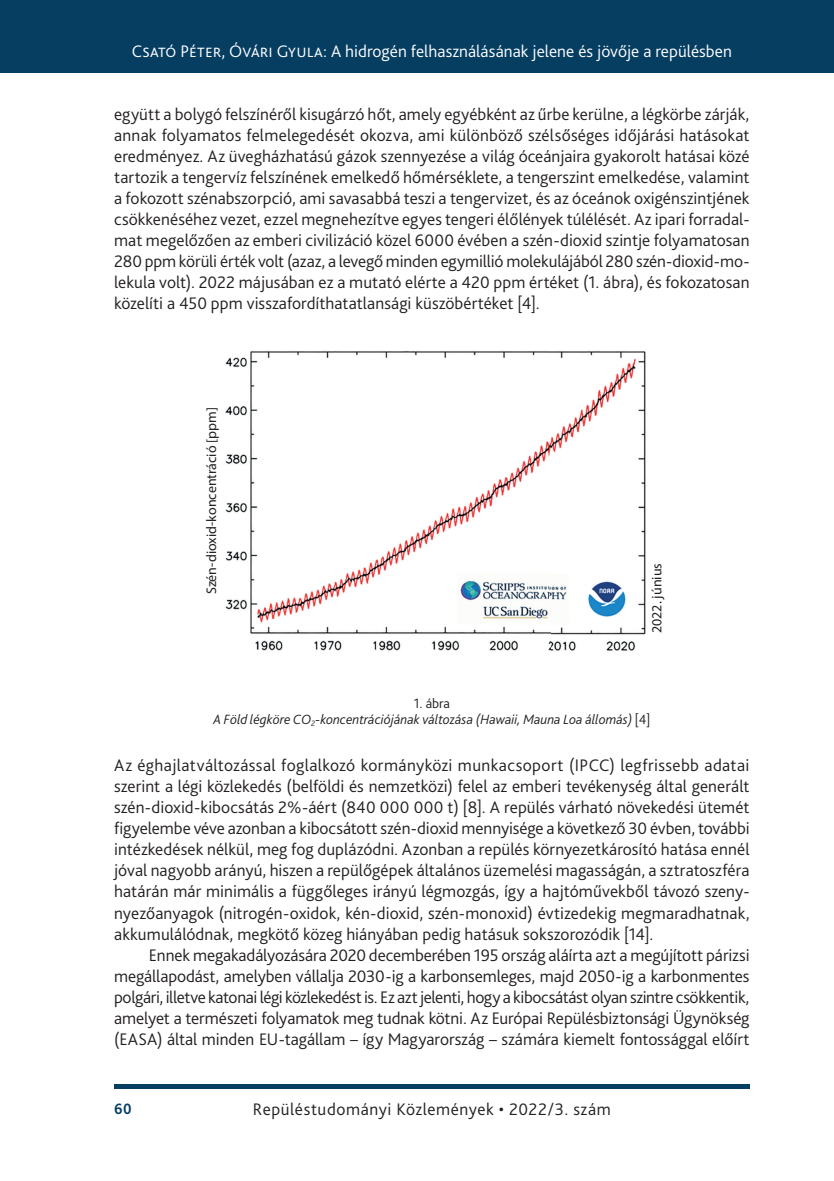
<style>
.page{position:relative;width:834px;height:1181px;background:#fff}
.page>*{position:absolute;margin:0;border:0;box-sizing:border-box;transform-origin:0 0}
._1__Body{font:300 17.5px/21px "Bliss Pro";color:#231f20;text-align:justify}
._2__Body_1st_paragra{font:300 17.5px/21px "Bliss Pro";letter-spacing:.005em;color:#231f20;text-align:justify}
.t1{font:300 17.5px "Bliss Pro";color:#fff}
._1__Body-2{font:300 17.5px "Bliss Pro";letter-spacing:.03em;color:#231f20}
.t2{font:700 15.75px "Bliss Pro";color:#063e62;scale:.95 1}
.Ábra__képalárás{font:italic 300 14px "Bliss Pro";color:#231f20}
.t3{font:14px "Myriad Pro";color:#231f20}
.Ábra_címe{font:300 14px "Bliss Pro";color:#231f20}
.s1{font-style:normal}
</style>
<div class="page">
<div style="left:0;top:0;width:833px;height:73px;background:#063e62"></div>
<hr style="left:833px;top:0;width:1px;height:73px;background:#063e62">
<div style="left:114px;top:1084px;width:635px;height:5px;background:#063e62"></div>
<img style="left:225px;top:351px;width:421px;height:300px">
<p class="t1" style="left:132px;top:41px;width:601px">Csató Péter, Óvári Gyula: A hidrogén felhasználásának jelene és jövője a repülésben</p>
<p class="_1__Body" style="left:114px;top:103px;width:637px">együtt a bolygó felszínéről kisugárzó hőt, amely egyébként az űrbe kerülne, a légkörbe zárják, annak folyamatos felmelegedését okozva, ami különböző szélsőséges időjárási hatásokat eredményez. Az üvegházhatású gázok szennyezése a világ óceánjaira gyakorolt hatásai közé tartozik a tengervíz felszínének emelkedő hőmérséklete, a tengerszint emelkedése, valamint a fokozott szénabszorpció, ami savasabbá teszi a tengervizet, és az óceánok oxigénszintjének csökkenéséhez vezet, ezzel megnehezítve egyes tengeri élőlények túlélését. Az ipari forradal&shy;mat megelőzően az emberi civilizáció közel 6000 évében a szén-dioxid szintje folyamatosan 280 ppm körüli érték volt (azaz, a levegő minden egymillió molekulájából 280 szén-dioxid-mo&shy;lekula volt). 2022 májusában ez a mutató elérte a -420 ppm értéket (1. ábra), és fokozatosan közelíti a -450 ppm visszafordíthatatlansági küszöbértéket [4].</p>
<p class="t3" style="left:203px;top:594px;width:189px;rotate:-90deg">Szén-dioxid-koncentráció [ppm]</p>
<p class="t3" style="left:648px;top:633px;width:71px;rotate:-90deg">2022. június</p>
<p class="Ábra_címe" style="left:413px;top:695px;width:38px">1. ábra</p>
<p class="Ábra__képalárás" style="left:213px;top:711px;width:438px">A Föld légköre CO<sub>2</sub>-koncentrációjának változása (Hawaii, Mauna Loa állomás) <span class="s1">[4]</span></p>
<p class="_2__Body_1st_paragra" style="left:114px;top:754px;width:636px">Az éghajlatváltozással foglalkozó kormányközi munkacsoport (IPCC) legfrissebb adatai szerint a légi közlekedés (belföldi és nemzetközi) felel az emberi tevékenység által generált szén-dioxid-kibocsátás 2%-áért (840 000 000 t) [8]. A repülés várható növekedési ütemét figyelembe véve azonban a kibocsátott szén-dioxid mennyisége a következő 30 évben, további intézkedések nélkül, meg fog duplázódni. Azonban a repülés környezetkárosító hatása ennél jóval nagyobb arányú, hiszen a repülőgépek általános üzemelési magasságán, a sztratoszféra határán már minimális a függőleges irányú légmozgás, így a hajtóművekből távozó szen - nyezőanyagok (nitrogén-oxidok, kén-dioxid, szén-monoxid) évtizedekig megmaradhatnak, akkumulálódnak, megkötő közeg hiányában pedig hatásuk sokszorozódik [14].</p>
<p class="_1__Body" style="left:114px;top:943px;width:636px;text-indent:35px">Ennek megakadályozására 2020 decemberében 195 ország aláírta azt a megújított párizsi megállapodást, amelyben vállalja 2030-ig a karbonsemleges, majd 2050-ig a karbonmentes polgári, illetve katonai légi közlekedést is. Ez azt jelenti, hogy a kibocsátást olyan szintre csökkentik, amelyet a természeti folyamatok meg tudnak kötni. Az Európai Repülésbiztonsági Ügynökség (EASA) által minden EU-tagállam – így Magyarország – számára kiemelt fontossággal előírt</p>
<p class="t2" style="left:114px;top:1099px;width:20px">60</p>
<p class="_1__Body-2" style="left:253px;top:1098px;width:359px">Repüléstudományi Közlemények • 2022/3. szám</p>
</div>
